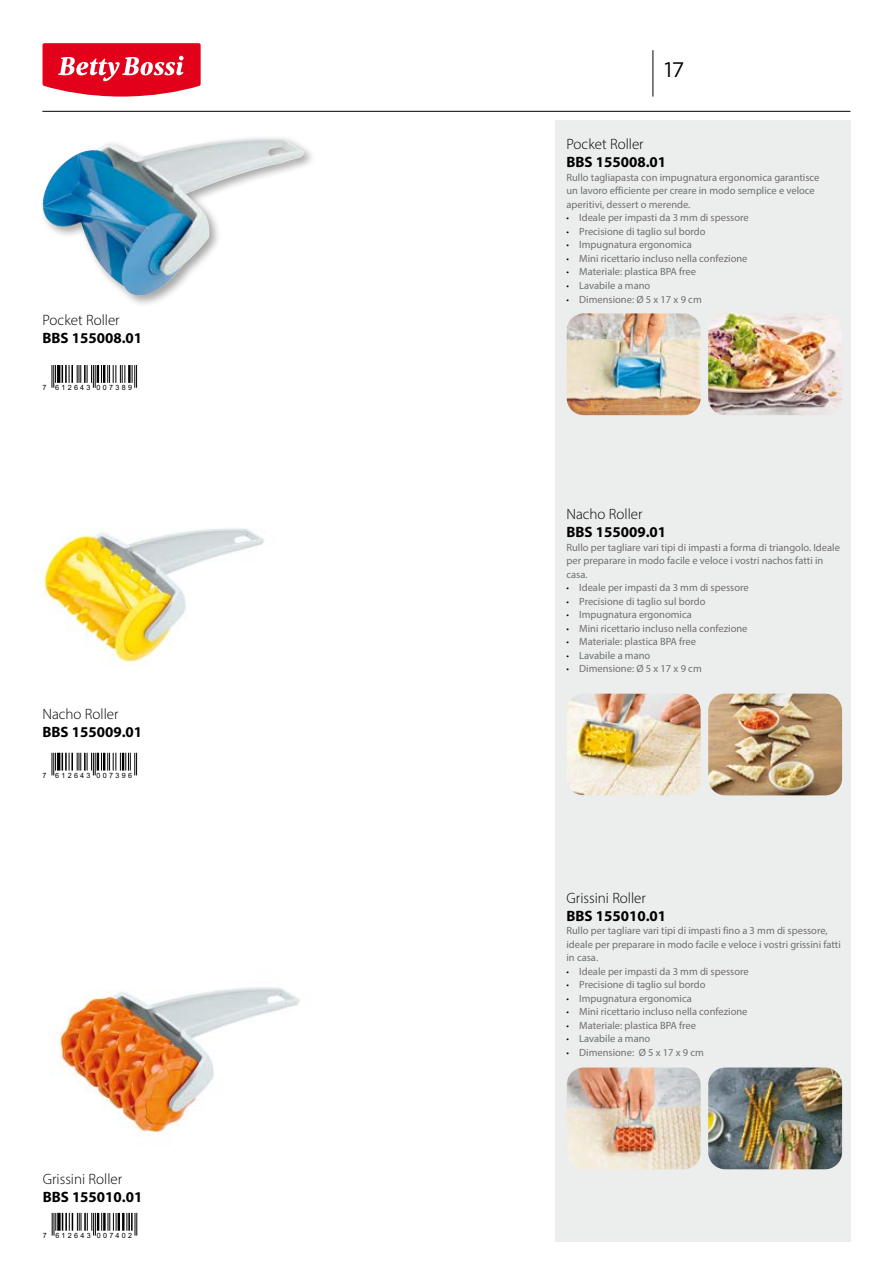
<style>
.page{position:relative;width:893px;height:1263px;background:#fff}
.page>*{position:absolute;margin:0;border:0;box-sizing:border-box;transform-origin:0 0}
.t1{font:21px "Gotham";color:#000}
.t2{font:300 15px "Myriad Pro";color:#000}
.t3{font:700 15px "Myriad Pro";color:#000}
.t4{font:10.5px/13.5px "Myriad Pro";color:#716f6f}
.t5{font:7.2px "Arial";letter-spacing:.32em;color:#000}
.s1{font-weight:300;font-stretch:condensed;color:#000}
</style>
<div class="page">
<hr style="left:42px;top:111px;width:808px;height:1px;background:#000">
<hr style="left:653px;top:50px;width:1px;height:47px;background:#000">
<svg style="left:43px;top:43px;width:158px;height:54px"></svg>
<div style="left:555px;top:120px;width:295px;height:1122px;background:#eceded"></div>
<img style="left:50px;top:987px;width:250px;height:148px">
<img style="left:35px;top:528px;width:229px;height:138px">
<img style="left:567px;top:694px;width:134px;height:101px">
<img style="left:708px;top:694px;width:134px;height:101px">
<img style="left:567px;top:313px;width:134px;height:102px">
<img style="left:708px;top:313px;width:134px;height:102px">
<img style="left:567px;top:1067px;width:134px;height:102px">
<img style="left:708px;top:1067px;width:134px;height:102px">
<div style="left:39px;top:134px;width:277px;height:174px;background:#000;opacity:.35"></div>
<img style="left:188px;top:138px;width:77px;height:8px">
<svg style="left:52px;top:365px;width:4px;height:23px"></svg>
<hr style="left:57px;top:365px;width:3px;height:18px;background:#000">
<svg style="left:62px;top:365px;width:64px;height:23px"></svg>
<hr style="left:128px;top:365px;width:3px;height:18px;background:#000">
<svg style="left:132px;top:365px;width:5px;height:23px"></svg>
<svg style="left:52px;top:753px;width:4px;height:22px"></svg>
<hr style="left:57px;top:753px;width:3px;height:17px;background:#000">
<svg style="left:62px;top:753px;width:75px;height:22px"></svg>
<svg style="left:52px;top:1213px;width:4px;height:22px"></svg>
<svg style="left:57px;top:1213px;width:4px;height:18px"></svg>
<svg style="left:62px;top:1213px;width:40px;height:22px"></svg>
<hr style="left:103px;top:1213px;width:3px;height:18px;background:#000">
<svg style="left:108px;top:1213px;width:12px;height:18px"></svg>
<hr style="left:122px;top:1213px;width:3px;height:18px;background:#000">
<svg style="left:127px;top:1213px;width:10px;height:22px"></svg>
<h2 class="t2" style="left:43px;top:310px;width:79px">Pocket Roller</h2>
<h2 class="t3" style="left:43px;top:328px;width:101px">BBS 155008.01</h2>
<p class="t5" style="left:43px;top:383px;width:91px">7 612643 007389</p>
<h2 class="t2" style="left:43px;top:705px;width:78px">Nacho Roller</h2>
<h2 class="t3" style="left:43px;top:722px;width:101px">BBS 155009.01</h2>
<p class="t5" style="left:43px;top:771px;width:91px">7 612643 007396</p>
<h2 class="t2" style="left:43px;top:1170px;width:81px">Grissini Roller</h2>
<h2 class="t3" style="left:43px;top:1187px;width:101px">BBS 155010.01</h2>
<p class="t5" style="left:43px;top:1231px;width:91px">7 612643 007402</p>
<h1 class="t1" style="left:664px;top:58px;width:22px">17</h1>
<h2 class="t2" style="left:566px;top:135px;width:79px">Pocket Roller</h2>
<h2 class="t3" style="left:566px;top:153px;width:101px">BBS 155008.01</h2>
<p class="t4" style="left:566px;top:171px;width:254px">Rullo tagliapasta con impugnatura ergonomica garantisce un lavoro efficiente per creare in modo semplice e veloce aperitivi, dessert o merende.</p>
<p class="t4" style="left:566px;top:211px;width:184px"><span class="s1">•</span> Ideale per impasti da 3 mm di spessore</p>
<p class="t4" style="left:566px;top:225px;width:140px"><span class="s1">•</span> Precisione di taglio sul bordo</p>
<p class="t4" style="left:566px;top:238px;width:127px"><span class="s1">•</span> Impugnatura ergonomica</p>
<p class="t4" style="left:566px;top:252px;width:183px"><span class="s1">•</span> Mini ricettario incluso nella confezione</p>
<p class="t4" style="left:566px;top:265px;width:131px"><span class="s1">•</span> Materiale: plastica BPA free</p>
<p class="t4" style="left:566px;top:279px;width:85px"><span class="s1">•</span> Lavabile a mano</p>
<p class="t4" style="left:566px;top:292px;width:137px"><span class="s1">•</span> Dimensione: Ø 5 x 17 x 9 cm</p>
<h2 class="t2" style="left:566px;top:505px;width:78px">Nacho Roller</h2>
<h2 class="t3" style="left:566px;top:522px;width:101px">BBS 155009.01</h2>
<p class="t4" style="left:566px;top:540px;width:275px">Rullo per tagliare vari tipi di impasti a forma di triangolo. Ideale per preparare in modo facile e veloce i vostri nachos fatti in casa.</p>
<p class="t4" style="left:566px;top:581px;width:184px"><span class="s1">•</span> Ideale per impasti da 3 mm di spessore</p>
<p class="t4" style="left:566px;top:594px;width:140px"><span class="s1">•</span> Precisione di taglio sul bordo</p>
<p class="t4" style="left:566px;top:608px;width:127px"><span class="s1">•</span> Impugnatura ergonomica</p>
<p class="t4" style="left:566px;top:621px;width:183px"><span class="s1">•</span> Mini ricettario incluso nella confezione</p>
<p class="t4" style="left:566px;top:635px;width:131px"><span class="s1">•</span> Materiale: plastica BPA free</p>
<p class="t4" style="left:566px;top:648px;width:85px"><span class="s1">•</span> Lavabile a mano</p>
<p class="t4" style="left:566px;top:662px;width:137px"><span class="s1">•</span> Dimensione: Ø 5 x 17 x 9 cm</p>
<h2 class="t2" style="left:566px;top:888px;width:81px">Grissini Roller</h2>
<h2 class="t3" style="left:566px;top:906px;width:101px">BBS 155010.01</h2>
<p class="t4" style="left:566px;top:924px;width:276px">Rullo per tagliare vari tipi di impasti fino a 3 mm di spessore, ideale per preparare in modo facile e veloce i vostri grissini fatti in casa.</p>
<p class="t4" style="left:566px;top:964px;width:184px"><span class="s1">•</span> Ideale per impasti da 3 mm di spessore</p>
<p class="t4" style="left:566px;top:978px;width:140px"><span class="s1">•</span> Precisione di taglio sul bordo</p>
<p class="t4" style="left:566px;top:991px;width:127px"><span class="s1">•</span> Impugnatura ergonomica</p>
<p class="t4" style="left:566px;top:1005px;width:183px"><span class="s1">•</span> Mini ricettario incluso nella confezione</p>
<p class="t4" style="left:566px;top:1018px;width:131px"><span class="s1">•</span> Materiale: plastica BPA free</p>
<p class="t4" style="left:566px;top:1032px;width:85px"><span class="s1">•</span> Lavabile a mano</p>
<p class="t4" style="left:566px;top:1045px;width:139px"><span class="s1">•</span> Dimensione: Ø 5 x 17 x 9 cm</p>
</div>
